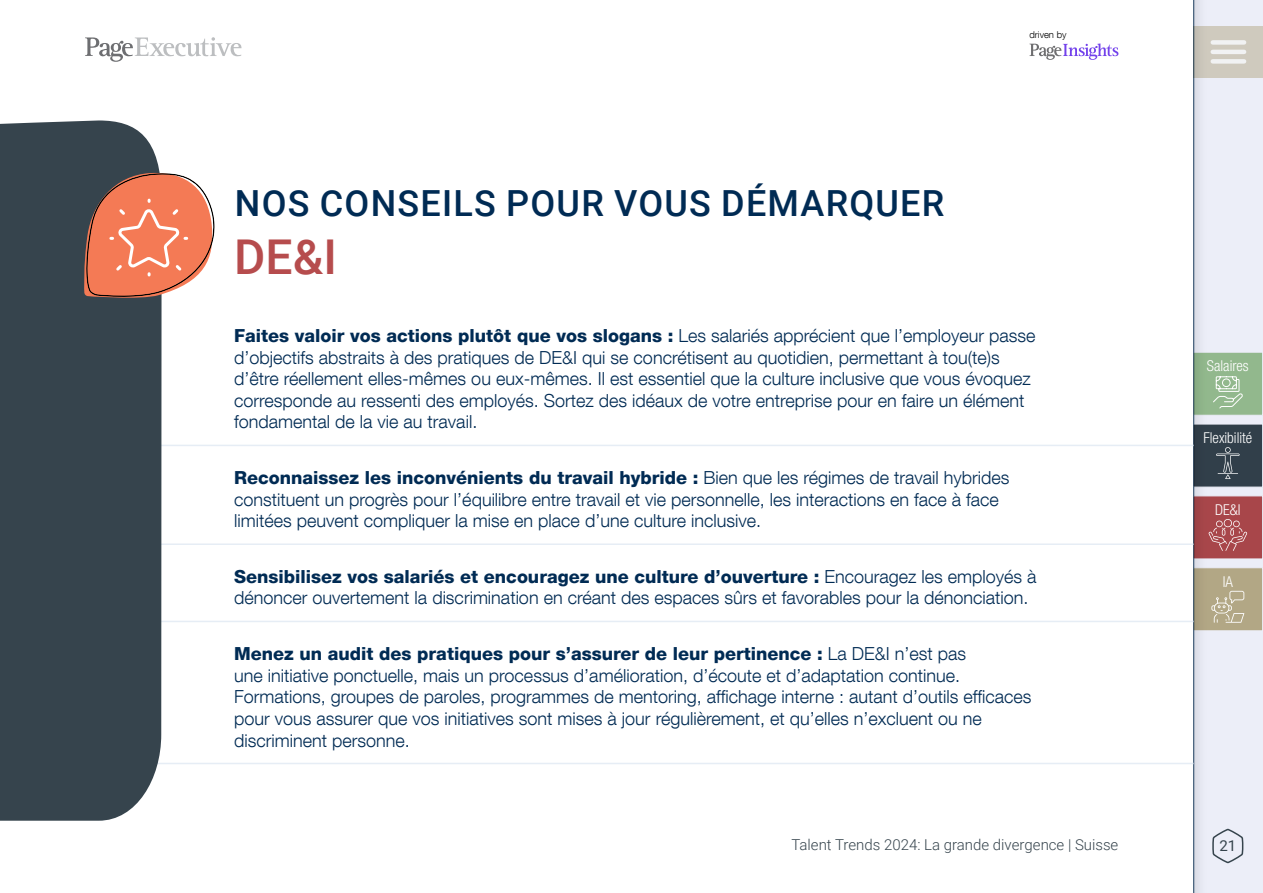
<style>
.page{position:relative;width:1263px;height:893px;background:#fff}
.page>*{position:absolute;margin:0;border:0;box-sizing:border-box;transform-origin:0 0}
.t1{font:500 48px "Roboto";color:#b64c4d}
.t2{font:500 36px "Roboto";letter-spacing:.035em;color:#002b54}
.t3{font:300 18px/21.6px "Helvetica Neue LT Com";color:#002b54}
.t4{font:300 15px "Roboto";color:#36444d}
.t5{font:300 condensed 15px "Helvetica Neue LT Com";color:#fff}
.t6{font:15px "Roboto";color:#36444d}
.t7{font:300 9.45px "Helvetica Neue LT Com";color:#000}
.s1{font-weight:800}
</style>
<div class="page">
<div style="left:1179px;top:0;width:84px;height:893px;background:#000;opacity:.2"></div>
<div style="left:1193px;top:352px;width:70px;height:64px;background:#92b88d;border:1px solid #fff"></div>
<svg style="left:1213px;top:376px;width:30px;height:33px"></svg>
<div style="left:1193px;top:424px;width:70px;height:63px;background:#36444d"></div>
<svg style="left:1216px;top:447px;width:23px;height:32px"></svg>
<div style="left:1193px;top:495px;width:70px;height:64px;background:#a8464a;border:1px solid #fff"></div>
<svg style="left:1208px;top:519px;width:39px;height:32px"></svg>
<div style="left:1193px;top:567px;width:70px;height:64px;background:#b2a785;border:1px solid #fff"></div>
<svg style="left:1211px;top:591px;width:33px;height:32px"></svg>
<svg style="left:1213px;top:829px;width:30px;height:34px"></svg>
<div style="left:1194px;top:26px;width:69px;height:51px;background:linear-gradient(to right,#cbc7bc,#d2cdc1)"></div>
<div style="left:1213px;top:40px;width:31px;height:5px;background:#f1f2f3"></div>
<hr style="left:1213px;top:50px;width:31px;height:4px;background:#f1f2f3">
<div style="left:1213px;top:59px;width:31px;height:5px;background:#f1f2f3"></div>
<hr style="left:64px;top:445px;width:1129px;height:1px;background:#e6edf5">
<hr style="left:64px;top:543px;width:1129px;height:2px;background:#e6edf5">
<hr style="left:64px;top:621px;width:1129px;height:1px;background:#e6edf5">
<hr style="left:64px;top:763px;width:1129px;height:1px;background:#e6edf5">
<div style="left:0;top:120px;width:162px;height:701px;background:#36444d"></div>
<svg style="left:69px;top:158px;width:146px;height:142px"></svg>
<svg style="left:1029px;top:43px;width:89px;height:17px"></svg>
<svg style="left:85px;top:37px;width:156px;height:25px"></svg>
<h2 class="t2" style="left:235px;top:178px;width:711px">NOS CONSEILS POUR VOUS DÉMARQUER</h2>
<h1 class="t1" style="left:234px;top:223px;width:104px">DE&amp;I</h1>
<p class="t7" style="left:1029px;top:29px;width:39px">driven by</p>
<p class="t3" style="left:234px;top:324px;width:803px"><span class="s1">Faites valoir vos actions plutôt que vos slogans :</span> Les salariés apprécient que l’employeur passe d’objectifs abstraits à des pratiques de DE&amp;I qui se concrétisent au quotidien, permettant à tou(te)s d’être réellement elles-mêmes ou eux-mêmes. Il est essentiel que la culture inclusive que vous évoquez corresponde au ressenti des employés. Sortez des idéaux de votre entreprise pour en faire un élément fondamental de la vie au travail.</p>
<p class="t3" style="left:234px;top:466px;width:777px"><span class="s1">Reconnaissez les inconvénients du travail hybride :</span> Bien que les régimes de travail hybrides constituent un progrès pour l’équilibre entre travail et vie personnelle, les interactions en face à face limitées peuvent compliquer la mise en place d’une culture inclusive.</p>
<p class="t3" style="left:234px;top:565px;width:804px"><span class="s1">Sensibilisez vos salariés et encouragez une culture d’ouverture :</span> Encouragez les employés à dénoncer ouvertement la discrimination en créant des espaces sûrs et favorables pour la dénonciation.</p>
<p class="t3" style="left:234px;top:642px;width:799px"><span class="s1">Menez un audit des pratiques pour s’assurer de leur pertinence :</span> La DE&amp;I n’est pas<br>une initiative ponctuelle, mais un processus d’amélioration, d’écoute et d’adaptation continue.<br>Formations, groupes de paroles, programmes de mentoring, affichage interne : autant d’outils efficaces pour vous assurer que vos initiatives sont mises à jour régulièrement, et qu’elles n’excluent ou ne discriminent personne.</p>
<p class="t4" style="left:791px;top:834px;width:328px">Talent Trends 2024: La grande divergence | Suisse</p>
<p class="t5" style="left:1207px;top:357px;width:43px">Salaires</p>
<p class="t5" style="left:1203px;top:429px;width:50px">Flexibilité</p>
<p class="t5" style="left:1215px;top:501px;width:27px">DE&amp;I</p>
<p class="t5" style="left:1223px;top:573px;width:12px">IA</p>
<p class="t6" style="left:1219px;top:835px;width:18px">21</p>
</div>
